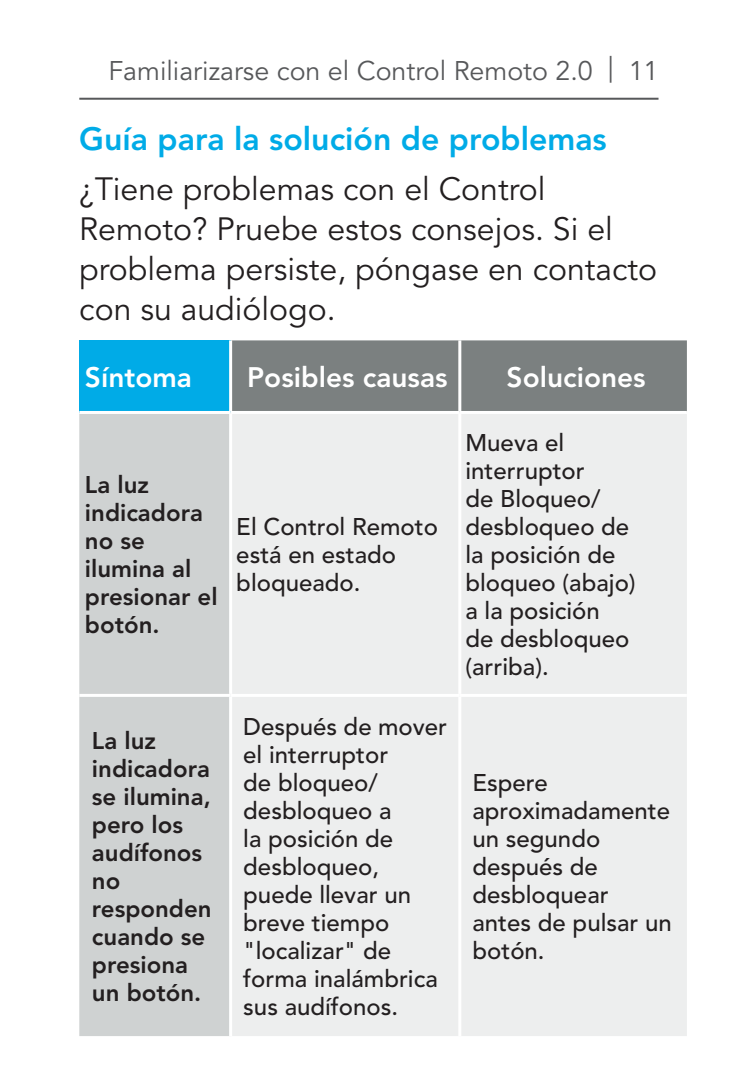
<style>
.page{position:relative;width:738px;height:1078px;background:#fff}
.page>*{position:absolute;margin:0;border:0;box-sizing:border-box;transform-origin:0 0}
.Body_Copy{font:32px/40px "Avenir LT SLI Std Book";color:#231f20}
.Blue_Subhead{font:32px "Avenir LT SLI Std Heavy";color:#00abe7}
.t1{font:28px "Avenir LT SLI Std Heavy";color:#fff}
.t2{font:26.8px "Avenir LT SLI Std Book";color:#57585a}
.t3{font:24px/28px "Avenir LT SLI Std Medium";color:#231f20}
.t4{font:24px/28px "Avenir LT SLI Std Heavy";color:#231f20}
</style>
<div class="page">
<hr style="left:79px;top:98px;width:579px;height:2px;background:#57585a">
<div style="left:79px;top:340px;width:151px;height:72px;background:#00abe7"></div>
<div style="left:232px;top:340px;width:454px;height:71px;background:#7b8080"></div>
<div style="left:79px;top:414px;width:150px;height:621px;background:#cfd2d2"></div>
<div style="left:232px;top:414px;width:454px;height:621px;background:#edeeee"></div>
<hr style="left:79px;top:693px;width:151px;height:3px;background:#fff">
<hr style="left:230px;top:693px;width:229px;height:3px;background:#fff">
<hr style="left:459px;top:693px;width:227px;height:3px;background:#fff">
<hr style="left:79px;top:411px;width:151px;height:3px;background:#fff">
<hr style="left:229px;top:340px;width:3px;height:71px;background:#fff">
<hr style="left:458px;top:340px;width:3px;height:71px;background:#fff">
<hr style="left:458px;top:414px;width:3px;height:279px;background:#fff">
<hr style="left:458px;top:696px;width:3px;height:339px;background:#fff">
<p class="t2" style="left:108px;top:55px;width:551px">Familiarizarse con el Control Remoto 2.0 | 11</p>
<p class="Blue_Subhead" style="left:79px;top:120px;width:528px">Guía para la solución de problemas</p>
<p class="Body_Copy" style="left:79px;top:169px;width:579px">¿Tiene problemas con el Control<br>Remoto? Pruebe estos consejos. Si el problema persiste, póngase en contacto con su audiólogo.</p>
<p class="t1" style="left:85px;top:360px;width:108px">Síntoma</p>
<p class="t1" style="left:247px;top:360px;width:202px">Posibles causas</p>
<p class="t1" style="left:506px;top:360px;width:140px">Soluciones</p>
<p class="t4" style="left:85px;top:470px;width:134px">La luz indicadora no se ilumina al presionar el botón.</p>
<p class="t4" style="left:92px;top:726px;width:121px">La luz indicadora se ilumina, pero los audífonos no responden cuando se presiona un botón.</p>
<p class="t3" style="left:236px;top:513px;width:203px">El Control Remoto está en estado bloqueado.</p>
<p class="t3" style="left:243px;top:712px;width:205px">Después de mover el interruptor<br>de bloqueo/ desbloqueo a<br>la posición de desbloqueo, puede llevar un breve tiempo "localizar" de forma inalámbrica sus audífonos.</p>
<p class="t3" style="left:465px;top:429px;width:171px">Mueva el interruptor<br>de Bloqueo/ desbloqueo de la posición de bloqueo (abajo) a la posición<br>de desbloqueo (arriba).</p>
<p class="t3" style="left:472px;top:768px;width:201px">Espere aproximadamente un segundo después de desbloquear antes de pulsar un botón.</p>
</div>
